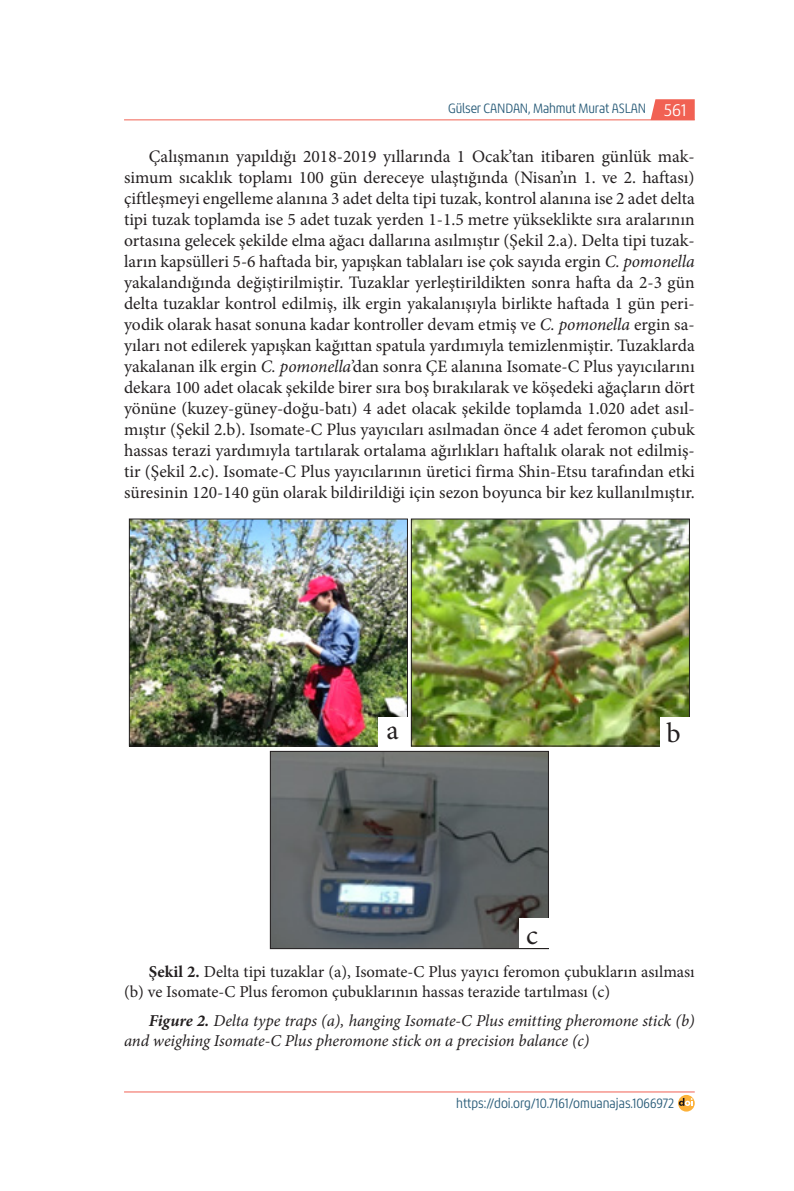
<style>
.page{position:relative;width:794px;height:1191px;background:#fff}
.page>*{position:absolute;margin:0;border:0;box-sizing:border-box;transform-origin:0 0}
.Anan_Metin{font:28px "Minion Pro";color:#231f20}
.Anan_Metin-2{font:17.5px/21px "Minion Pro";color:#231f20;text-align:justify}
.Anan_Metin-3{font:16.62px/19.9px "Minion Pro";letter-spacing:-.005em;color:#231f20}
.Anan_Metin-4{font:italic 16.62px/19.9px "Minion Pro";letter-spacing:-.01em;color:#231f20}
.t1{font:14px "Chypre Con Boo";letter-spacing:-.01em;color:#275a77}
.s1{font-family:"Chypre Nor Boo";font-size:17.5px;color:#fff}
.s2{font-style:italic}
.s3{font-weight:700}
</style>
<div class="page">
<hr style="left:124px;top:1091px;width:570px;height:1px;background:#f16153">
<svg style="left:650px;top:99px;width:44px;height:21px"></svg>
<hr style="left:124px;top:120px;width:570px;height:1px;background:#f16153">
<svg style="left:678px;top:1095px;width:16px;height:16px"></svg>
<svg style="left:679px;top:1098px;width:13px;height:8px"></svg>
<img style="left:131px;top:520px;width:275px;height:224px">
<div style="left:129px;top:518px;width:279px;height:228px;border:1px solid #231f20"></div>
<img style="left:413px;top:520px;width:275px;height:224px">
<div style="left:411px;top:518px;width:279px;height:228px;border:1px solid #231f20"></div>
<img style="left:272px;top:753px;width:275px;height:194px">
<div style="left:270px;top:751px;width:279px;height:198px;border:1px solid #231f20"></div>
<div style="left:378px;top:716px;width:29px;height:30px;background:#fff"></div>
<div style="left:660px;top:716px;width:30px;height:30px;background:#fff"></div>
<div style="left:519px;top:918px;width:30px;height:29px;background:#fff"></div>
<p class="t1" style="left:448px;top:100px;width:240px">Gülser CANDAN, Mahmut Murat ASLAN <span class="s1">561</span></p>
<p class="Anan_Metin-2" style="left:124px;top:146px;width:572px;text-indent:25px">Çalışmanın yapıldığı 2018-2019 yıllarında 1 Ocak’tan itibaren günlük mak&shy;simum sıcaklık toplamı 100 gün dereceye ulaştığında (Nisan’ın 1. ve 2. haftası) çiftleşmeyi engelleme alanına 3 adet delta tipi tuzak, kontrol alanına ise 2 adet delta tipi tuzak toplamda ise 5 adet tuzak yerden 1-1.5 metre yükseklikte sıra aralarının ortasına gelecek şekilde elma ağacı dallarına asılmıştır (Şekil 2.a). Delta tipi tuzak&shy;ların kapsülleri 5-6 haftada bir, yapışkan tablaları ise çok sayıda ergin <span class="s2">C. pomonella </span>yakalandığında değiştirilmiştir. Tuzaklar yerleştirildikten sonra hafta da 2-3 gün delta tuzaklar kontrol edilmiş, ilk ergin yakalanışıyla birlikte haftada 1 gün peri&shy;yodik olarak hasat sonuna kadar kontroller devam etmiş ve <span class="s2">C. pomonella</span> ergin sa&shy;yıları not edilerek yapışkan kağıttan spatula yardımıyla temizlenmiştir. Tuzaklarda yakalanan ilk ergin <span class="s2">C. pomonella</span>’dan sonra ÇE alanına Isomate-C Plus yayıcılarını dekara 100 adet olacak şekilde birer sıra boş bırakılarak ve köşedeki ağaçların dört yönüne (kuzey-güney-doğu-batı) 4 adet olacak şekilde toplamda 1.020 adet asıl&shy;mıştır (Şekil 2.b). Isomate-C Plus yayıcıları asılmadan önce 4 adet feromon çubuk hassas terazi yardımıyla tartılarak ortalama ağırlıkları haftalık olarak not edilmiş&shy;tir (Şekil 2.c). Isomate-C Plus yayıcılarının üretici firma Shin-Etsu tarafından etki süresinin 120-140 gün olarak bildirildiği için sezon boyunca bir kez kullanılmıştır.</p>
<p class="Anan_Metin" style="left:386px;top:711px;width:14px">a</p>
<p class="Anan_Metin" style="left:666px;top:714px;width:16px">b</p>
<p class="Anan_Metin" style="left:526px;top:916px;width:13px">c</p>
<p class="Anan_Metin-3" style="left:124px;top:961px;width:572px;text-indent:25px"><span class="s3">Şekil 2.</span> Delta tipi tuzaklar (a), Isomate-C Plus yayıcı feromon çubukların asılması (b) ve Isomate-C Plus feromon çubuklarının hassas terazide tartılması (c)</p>
<p class="Anan_Metin-4" style="left:124px;top:1011px;width:572px;text-indent:25px"><span class="s3">Figure 2.</span> Delta type traps (a), hanging Isomate-C Plus emitting pheromone stick (b) and weighing Isomate-C Plus pheromone stick on a precision balance (c)</p>
<p class="t1" style="left:456px;top:1095px;width:219px">https://doi.org/10.7161/omuanajas.1066972</p>
</div>
